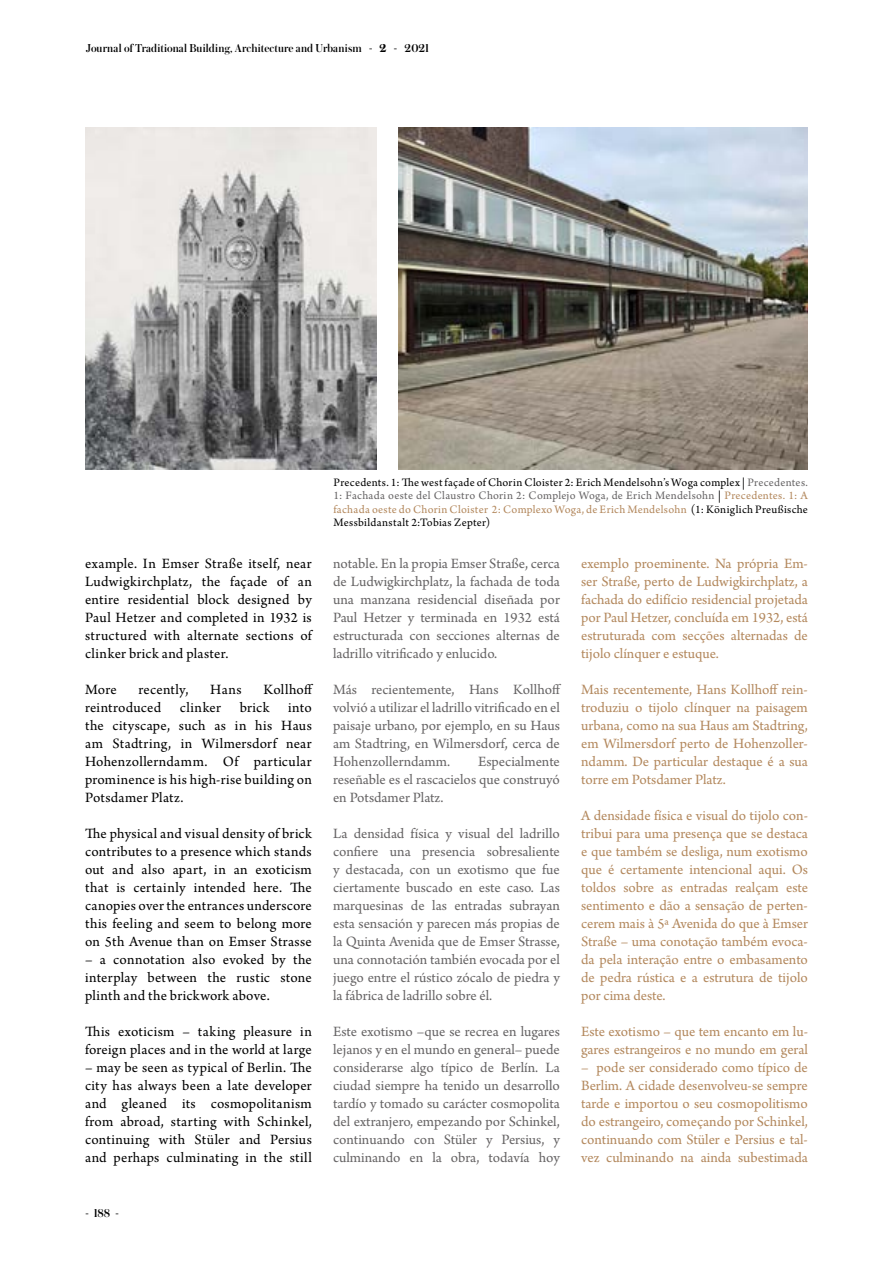
<style>
.page{position:relative;width:893px;height:1263px;background:#fff}
.page>*{position:absolute;margin:0;border:0;box-sizing:border-box;transform-origin:0 0}
.t1{font:15px/18px "Arno Pro";color:#666465;text-align:justify}
.t2{font:15px/18px "Arno Pro";color:#b3885d;text-align:justify}
.t3{font:15px/18px "Arno Pro";letter-spacing:.015em;color:#000;text-align:justify}
.t4{font:12px/13.5px "Arno Pro";letter-spacing:.025em;color:#000;text-align:justify}
.t5{font:500 12px "Austin";letter-spacing:.01em;color:#000}
.s1{font-weight:700}
.s2{color:#666465}
.s3{color:#b3885d}
</style>
<div class="page">
<img style="left:398px;top:128px;width:410px;height:341px">
<img style="left:85px;top:128px;width:292px;height:341px">
<p class="t5" style="left:86px;top:40px;width:345px">Journal of Traditional Building, Architecture and Urbanism - <span class="s1">2</span> - 2021</p>
<p class="t3" style="left:85px;top:555px;width:228px">example. In Emser Straße itself, near Ludwigkirchplatz, the façade of an entire residential block designed by Paul Hetzer and completed in 1932 is structured with alternate sections of clinker brick and plaster.</p>
<p class="t3" style="left:85px;top:681px;width:33px">More</p>
<p class="t3" style="left:139px;top:681px;width:51px">recently,</p>
<p class="t3" style="left:210px;top:681px;width:33px">Hans</p>
<p class="t3" style="left:263px;top:681px;width:51px">Kollhoff</p>
<p class="t3" style="left:85px;top:699px;width:78px">reintroduced</p>
<p class="t3" style="left:85px;top:699px;width:228px;text-indent:95px">clinker brick into the cityscape, such as in his Haus am Stadtring, in Wilmersdorf near Hohenzollerndamm. Of particular prominence is his high-rise building on Potsdamer Platz.</p>
<p class="t3" style="left:85px;top:825px;width:228px">The physical and visual density of brick contributes to a presence which stands out and also apart, in an exoticism that is certainly intended here. The canopies over the entrances underscore this feeling and seem to belong more on 5th Avenue than on Emser Strasse</p>
<p class="t3" style="left:85px;top:951px;width:228px">– a connotation also evoked by the interplay between the rustic stone plinth and the brickwork above.</p>
<p class="t3" style="left:85px;top:1023px;width:228px">This exoticism – taking pleasure in foreign places and in the world at large</p>
<p class="t3" style="left:85px;top:1059px;width:228px">– may be seen as typical of Berlin. The city has always been a late developer and gleaned its cosmopolitanism from abroad, starting with Schinkel, continuing with Stüler and Persius and perhaps culminating in the still</p>
<p class="t5" style="left:85px;top:1205px;width:35px">- 188 -</p>
<p class="t4" style="left:333px;top:476px;width:476px">Precedents. 1: The west façade of Chorin Cloister 2: Erich Mendelsohn’s Woga complex | <span class="s2">Precedentes.<br>1: Fachada oeste del Claustro Chorin 2: Complejo Woga, de Erich Mendelsohn</span> | <span class="s3">Precedentes. 1: A fachada oeste do Chorin Cloister 2: Complexo Woga, de Erich Mendelsohn</span> (1: Königlich Preußische Messbildanstalt 2:Tobias Zepter)</p>
<p class="t1" style="left:333px;top:555px;width:228px">notable. En la propia Emser Straße, cerca de Ludwigkirchplatz, la fachada de toda una manzana residencial diseñada por Paul Hetzer y terminada en 1932 está estructurada con secciones alternas de ladrillo vitrificado y enlucido.</p>
<p class="t1" style="left:333px;top:681px;width:230px">Más recientemente, Hans Kollhoff volvió a utilizar el ladrillo vitrificado en el paisaje urbano, por ejemplo, en su Haus am Stadtring, en Wilmersdorf, cerca de Hohenzollerndamm.</p>
<p class="t1" style="left:333px;top:753px;width:228px;text-indent:145px">Especialmente reseñable es el rascacielos que construyó en Potsdamer Platz.</p>
<p class="t1" style="left:333px;top:825px;width:228px">La densidad física y visual del ladrillo confiere una presencia sobresaliente y destacada, con un exotismo que fue ciertamente buscado en este caso. Las marquesinas de las entradas subrayan esta sensación y parecen más propias de la Quinta Avenida que de Emser Strasse, una connotación también evocada por el juego entre el rústico zócalo de piedra y la fábrica de ladrillo sobre él.</p>
<p class="t1" style="left:333px;top:1023px;width:228px">Este exotismo –que se recrea en lugares lejanos y en el mundo en general– puede considerarse algo típico de Berlín. La ciudad siempre ha tenido un desarrollo tardío y tomado su carácter cosmopolita del extranjero, empezando por Schinkel, continuando con Stüler y Persius, y culminando en la obra, todavía hoy</p>
<p class="t2" style="left:581px;top:555px;width:228px">exemplo proeminente. Na própria Em&shy;ser Straße, perto de Ludwigkirchplatz, a fachada do edifício residencial projetada por Paul Hetzer, concluída em 1932, está estruturada com secções alternadas de tijolo clínquer e estuque.</p>
<p class="t2" style="left:581px;top:681px;width:228px">Mais recentemente, Hans Kollhoff rein&shy;troduziu o tijolo clínquer na paisagem urbana, como na sua Haus am Stadtring, em Wilmersdorf perto de Hohenzoller&shy;ndamm. De particular destaque é a sua torre em Potsdamer Platz.</p>
<p class="t2" style="left:581px;top:807px;width:228px">A densidade física e visual do tijolo con&shy;tribui para uma presença que se destaca e que também se desliga, num exotismo que é certamente intencional aqui. Os toldos sobre as entradas realçam este sentimento e dão a sensação de perten&shy;cerem mais à 5ª Avenida do que à Emser Straße – uma conotação também evoca&shy;da pela interação entre o embasamento de pedra rústica e a estrutura de tijolo por cima deste.</p>
<p class="t2" style="left:581px;top:1023px;width:228px">Este exotismo – que tem encanto em lu&shy;gares estrangeiros e no mundo em geral</p>
<p class="t2" style="left:581px;top:1059px;width:228px">– pode ser considerado como típico de Berlim. A cidade desenvolveu-se sempre tarde e importou o seu cosmopolitismo do estrangeiro, começando por Schinkel, continuando com Stüler e Persius e tal&shy;vez culminando na ainda subestimada</p>
</div>
